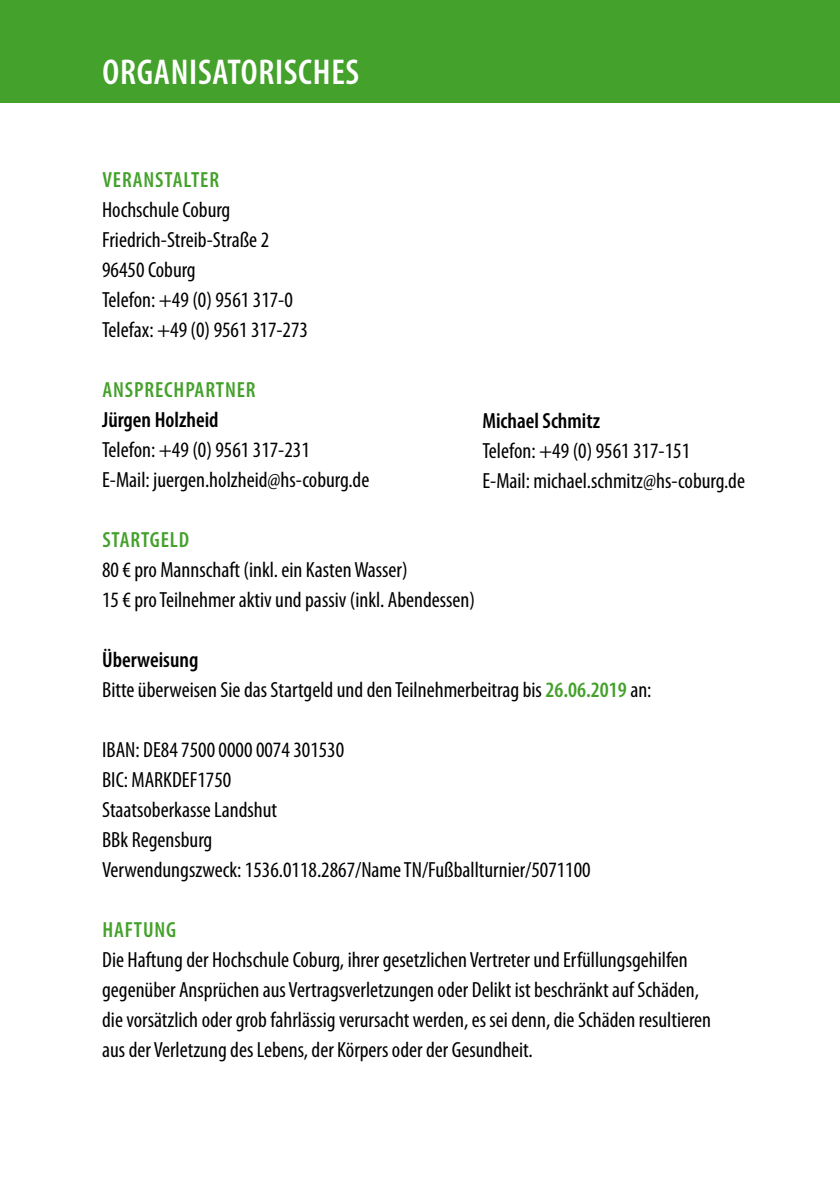
<style>
.page{position:relative;width:840px;height:1191px;background:#fff}
.page>*{position:absolute;margin:0;border:0;box-sizing:border-box;transform-origin:0 0}
.t1{font:600 condensed 36px "Myriad Pro";letter-spacing:.02em;color:#fff}
.t2{font:condensed 22px/30px "Myriad Pro";color:#000}
.t3{font:600 condensed 22px "Myriad Pro";letter-spacing:.04em;color:#44a12b}
.t4{font:600 condensed 22px "Myriad Pro";color:#000}
.s1{font-weight:600}
.s2{font-weight:600;color:#44a12b}
</style>
<div class="page">
<div style="left:0;top:0;width:839px;height:102px;background:#44a12b"></div>
<h1 class="t1" style="left:102px;top:50px;width:258px">ORGANISATORISCHES</h1>
<p class="t3" style="left:102px;top:166px;width:118px">VERANSTALTER</p>
<p class="t2" style="left:102px;top:194px;width:207px">Hochschule Coburg<br>Friedrich-Streib-Straße 2<br>96450 Coburg<br>Telefon: +49 (0) 9561 317-0<br>Telefax: +49 (0) 9561 317-273</p>
<p class="t3" style="left:102px;top:376px;width:155px">ANSPRECHPARTNER</p>
<p class="t4" style="left:102px;top:406px;width:118px">Jürgen Holzheid</p>
<p class="t2" style="left:102px;top:434px;width:268px">Telefon: +49 (0) 9561 317-231<br>E-Mail: juergen.holzheid@hs-coburg.de</p>
<p class="t4" style="left:482px;top:407px;width:119px">Michael Schmitz</p>
<p class="t2" style="left:482px;top:435px;width:264px">Telefon: +49 (0) 9561 317-151<br>E-Mail: michael.schmitz@hs-coburg.de</p>
<p class="t3" style="left:102px;top:526px;width:88px">STARTGELD</p>
<p class="t2" style="left:102px;top:554px;width:374px">80 € pro Mannschaft (inkl. ein Kasten Wasser)<br>15 € pro Teilnehmer aktiv und passiv (inkl. Abendessen)</p>
<p class="t2" style="left:102px;top:644px;width:550px"><span class="s1">Überweisung<br></span>Bitte überweisen Sie das Startgeld und den Teilnehmerbeitrag bis <span class="s2">26.06.2019</span> an:</p>
<p class="t2" style="left:102px;top:734px;width:490px">IBAN: DE84 7500 0000 0074 301530<br>BIC: MARKDEF1750<br>Staatsoberkasse Landshut<br>BBk Regensburg<br>Verwendungszweck: 1536.0118.2867/Name TN/Fußballturnier/5071100</p>
<p class="t3" style="left:102px;top:916px;width:75px">HAFTUNG</p>
<p class="t2" style="left:102px;top:944px;width:610px">Die Haftung der Hochschule Coburg, ihrer gesetzlichen Vertreter und Erfüllungsgehilfen gegenüber Ansprüchen aus Vertragsverletzungen oder Delikt ist beschränkt auf Schäden, die vorsätzlich oder grob fahrlässig verursacht werden, es sei denn, die Schäden resultieren aus der Verletzung des Lebens, der Körpers oder der Gesundheit.</p>
</div>
